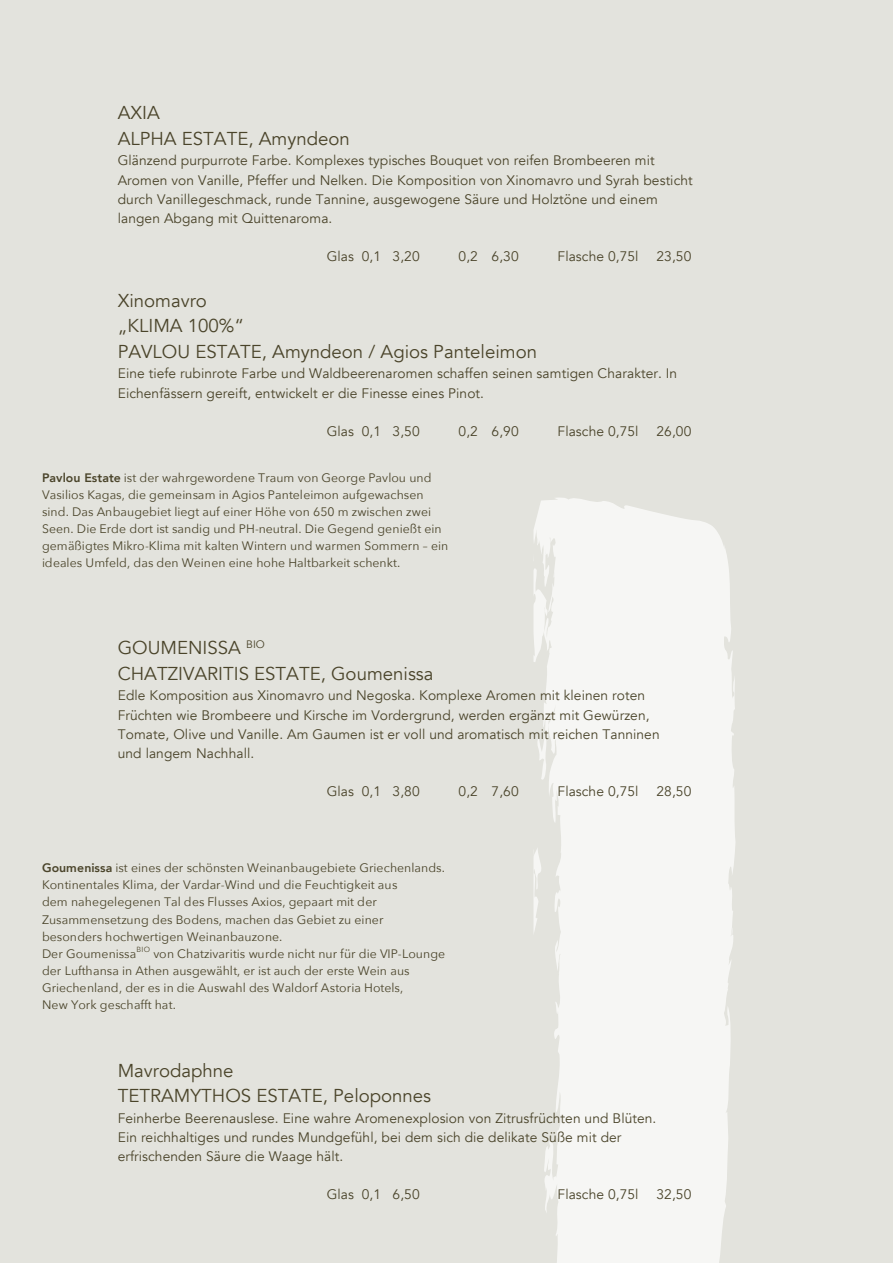
<style>
.page{position:relative;width:893px;height:1263px;background:#e3e3dd}
.page>*{position:absolute;margin:0;border:0;box-sizing:border-box;transform-origin:0 0}
.t1{font:18.6px/25.7px "Avenir";color:#4a442a}
.t2{font:13.8px/19px "Avenir";letter-spacing:.005em;color:#4a442a}
.t3{font:12.3px/17px "Avenir Next";letter-spacing:.005em;color:#4a442a}
.t4{font:7.5px "Avenir Next";color:#4a442a}
.s1{font-family:"Avenir";font-weight:800}
</style>
<div class="page">
<div style="left:563px;top:498px;width:172px;height:765px;background:#f6f6f4"></div>
<svg style="left:533px;top:498px;width:30px;height:765px"></svg>
<h1 class="t1" style="left:118px;top:100px;width:234px">AXIA<br>ALPHA ESTATE, Amyndeon</h1>
<p class="t2" style="left:118px;top:151px;width:576px">Glänzend purpurrote Farbe. Komplexes typisches Bouquet von reifen Brombeeren mit Aromen von Vanille, Pfeffer und Nelken. Die Komposition von Xinomavro und Syrah besticht durch Vanillegeschmack, runde Tannine, ausgewogene Säure und Holztöne und einem langen Abgang mit Quittenaroma.</p>
<p class="t2" style="left:327px;top:247px;width:94px">Glas 0,1 3,20</p>
<p class="t2" style="left:459px;top:247px;width:62px">0,2 6,30</p>
<p class="t2" style="left:558px;top:247px;width:82px">Flasche 0,75l</p>
<p class="t2" style="left:656px;top:247px;width:36px">23,50</p>
<h1 class="t1" style="left:118px;top:288px;width:421px">Xinomavro<br>„KLIMA 100%“<br>PAVLOU ESTATE, Amyndeon / Agios Panteleimon</h1>
<p class="t2" style="left:118px;top:364px;width:561px">Eine tiefe rubinrote Farbe und Waldbeerenaromen schaffen seinen samtigen Charakter. In<br>Eichenfässern gereift, entwickelt er die Finesse eines Pinot.</p>
<p class="t2" style="left:327px;top:422px;width:94px">Glas 0,1 3,50</p>
<p class="t2" style="left:459px;top:422px;width:62px">0,2 6,90</p>
<p class="t2" style="left:558px;top:422px;width:82px">Flasche 0,75l</p>
<p class="t2" style="left:656px;top:422px;width:36px">26,00</p>
<p class="t3" style="left:42px;top:468px;width:408px"><span class="s1">Pavlou Estate</span> ist der wahrgewordene Traum von George Pavlou und Vasilios Kagas, die gemeinsam in Agios Panteleimon aufgewachsen sind. Das Anbaugebiet liegt auf einer Höhe von 650 m zwischen zwei Seen. Die Erde dort ist sandig und PH-neutral. Die Gegend genießt ein gemäßigtes Mikro-Klima mit kalten Wintern und warmen Sommern – ein ideales Umfeld, das den Weinen eine hohe Haltbarkeit schenkt.</p>
<h1 class="t1" style="left:118px;top:635px;width:317px">GOUMENISSA <sup>BIO<br></sup>CHATZIVARITIS ESTATE, Goumenissa</h1>
<p class="t2" style="left:118px;top:686px;width:543px">Edle Komposition aus Xinomavro und Negoska. Komplexe Aromen mit kleinen roten Früchten wie Brombeere und Kirsche im Vordergrund, werden ergänzt mit Gewürzen, Tomate, Olive und Vanille. Am Gaumen ist er voll und aromatisch mit reichen Tanninen und langem Nachhall.</p>
<p class="t2" style="left:327px;top:782px;width:94px">Glas 0,1 3,80</p>
<p class="t2" style="left:459px;top:782px;width:62px">0,2 7,60</p>
<p class="t2" style="left:558px;top:782px;width:82px">Flasche 0,75l</p>
<p class="t2" style="left:656px;top:782px;width:36px">28,50</p>
<p class="t3" style="left:42px;top:859px;width:404px"><span class="s1">Goumenissa</span> ist eines der schönsten Weinanbaugebiete Griechenlands.<br>Kontinentales Klima, der Vardar-Wind und die Feuchtigkeit aus<br>dem nahegelegenen Tal des Flusses Axios, gepaart mit der Zusammensetzung des Bodens, machen das Gebiet zu einer besonders hochwertigen Weinanbauzone.<br>Der Goumenissa</p>
<p class="t4" style="left:137px;top:942px;width:15px">BIO</p>
<p class="t3" style="left:42px;top:944px;width:405px;text-indent:111px">von Chatzivaritis wurde nicht nur für die VIP-Lounge der Lufthansa in Athen ausgewählt, er ist auch der erste Wein aus Griechenland, der es in die Auswahl des Waldorf Astoria Hotels,<br>New York geschafft hat.</p>
<h1 class="t1" style="left:118px;top:1058px;width:315px">Mavrodaphne<br>TETRAMYTHOS ESTATE, Peloponnes</h1>
<p class="t2" style="left:118px;top:1108px;width:540px">Feinherbe Beerenauslese. Eine wahre Aromenexplosion von Zitrusfrüchten und Blüten.<br>Ein reichhaltiges und rundes Mundgefühl, bei dem sich die delikate Süße mit der erfrischenden Säure die Waage hält.</p>
<p class="t2" style="left:327px;top:1185px;width:95px">Glas 0,1 6,50</p>
<p class="t2" style="left:558px;top:1185px;width:82px">Flasche 0,75l</p>
<p class="t2" style="left:656px;top:1185px;width:36px">32,50</p>
</div>
